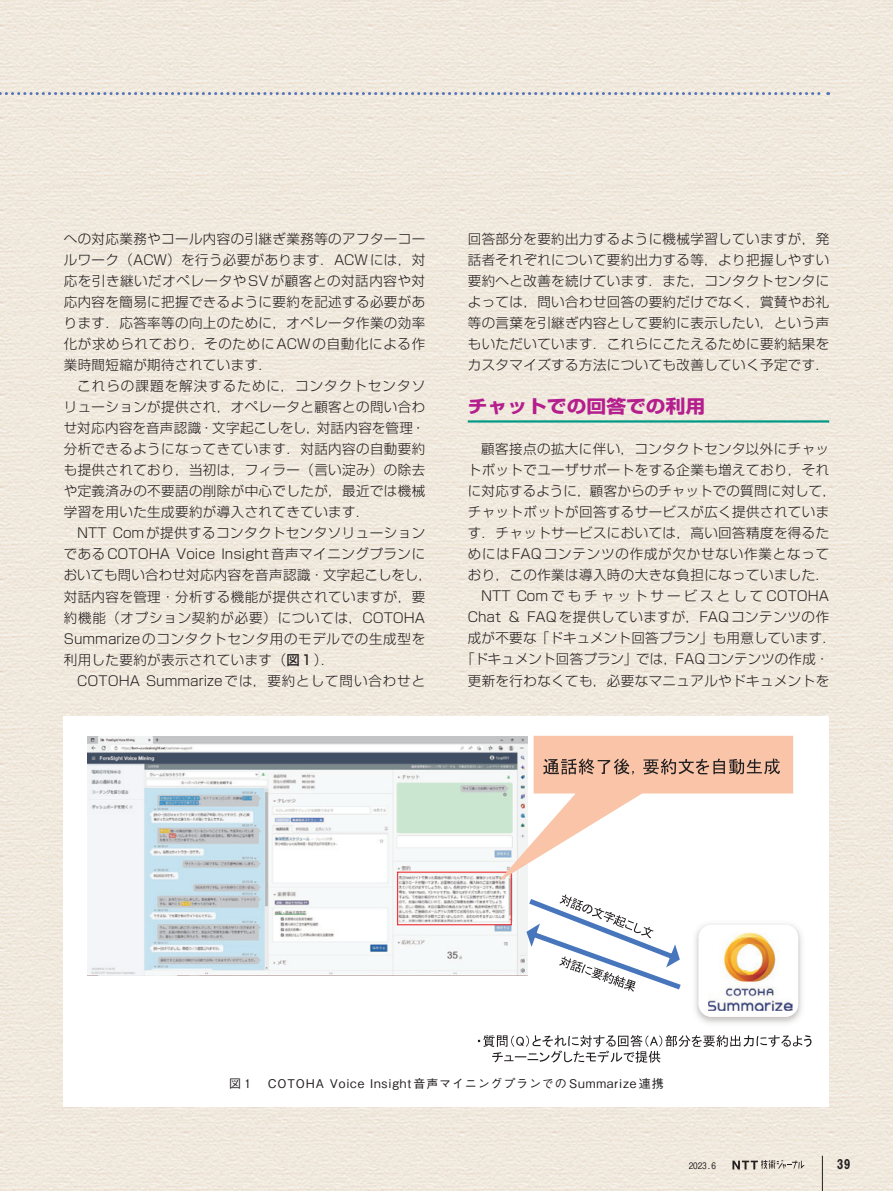
<style>
.page{position:relative;width:893px;height:1191px;background:#fff}
.page>*{position:absolute;margin:0;border:0;box-sizing:border-box;transform-origin:0 0}
.t1{font:700 18px "Shin Go Pr 6";color:#b41e8d;scale:1.1 1}
.t2{font:300 13.5px/21px "Shin Go Pr 6";letter-spacing:.03em;color:#231f20;text-align:justify}
.t3{font:300 13.5px "Shin Go Pr 6";color:#231f20}
.t4{font:300 13.5px "Shin Go Pr 6";letter-spacing:.005em;color:#231f20}
.t5{font:300 13.5px "Shin Go Pr 6";letter-spacing:.01em;color:#231f20}
.t6{font:300 13.5px "Shin Go Pr 6";letter-spacing:.06em;color:#231f20}
.t7{font:300 13.5px "Shin Go Pr 6";letter-spacing:.225em;color:#231f20}
.t8{font:13.5px "Midashi Go Pr 6 MB31";color:#231f20}
.t9{font:500 12px "Gothic BBB Pr 6";letter-spacing:.07em;color:#231f20}
.t10{font:500 9px "Gothic BBB Pr 6";color:#231f20}
.s1{font-weight:500}
</style>
<div class="page">
<img style="left:0;top:0;width:893px;height:1191px">
<svg style="left:732px;top:1160px;width:73px;height:9px"></svg>
<hr style="left:822px;top:1155px;width:1px;height:36px;background:#231f20">
<hr style="left:468px;top:420px;width:361px;height:2px;background:#009b87">
<div style="left:64px;top:799px;width:765px;height:308px;background:#fff"></div>
<div style="left:64px;top:715px;width:765px;height:349px;background:#fff"></div>
<img style="left:87px;top:736px;width:440px;height:239px">
<div style="left:397px;top:871px;width:115px;height:54px;border:1px solid #ee292d"></div>
<svg style="left:494px;top:735px;width:300px;height:150px"></svg>
<svg style="left:502px;top:736px;width:290px;height:142px"></svg>
<img style="left:695px;top:923px;width:107px;height:100px">
<div style="left:699px;top:924px;width:99px;height:92px;background:#fff;border-radius:13px"></div>
<img style="left:708px;top:932px;width:84px;height:79px">
<svg style="left:745px;top:970px;width:7px;height:9px"></svg>
<svg style="left:526px;top:894px;width:155px;height:97px"></svg>
<svg style="left:478px;top:1035px;width:333px;height:27px"></svg>
<svg style="left:0;top:92px;width:829px;height:3px;background:#b6bccf"></svg>
<p class="t2" style="left:64px;top:227px;width:363px">への対応業務やコール内容の引継ぎ業務等のアフターコールワーク（ACW）を行う必要があります．ACWには，対応を引き継いだオペレータやSVが顧客との対話内容や対応内容を簡易に把握できるように要約を記述する必要があります．応答率等の向上のために，オペレータ作業の効率化が求められており，そのためにACWの自動化による作業時間短縮が期待されています．</p>
<p class="t2" style="left:64px;top:374px;width:363px;text-indent:13px">これらの課題を解決するために，コンタクトセンタソリューションが提供され，オペレータと顧客との問い合わせ対応内容を音声認識・文字起こしをし，対話内容を管理・分析できるようになってきています．対話内容の自動要約も提供されており，当初は，フィラー（言い淀み）の除去や定義済みの不要語の削除が中心でしたが，最近では機械学習を用いた生成要約が導入されてきています．</p>
<p class="t2" style="left:64px;top:521px;width:370px;text-align:left;text-indent:13px">NTT Comが提供するコンタクトセンタソリューションであるCOTOHA Voice Insight音声マイニングプランにおいても問い合わせ対応内容を音声認識・文字起こしをし，対話内容を管理・分析する機能が提供されていますが，要約機能（オプション契約が必要）については，COTOHA<br>Summarizeのコンタクトセンタ用のモデルでの生成型を利用した要約が表示されています（<span class="s1">図 1</span> ）．</p>
<p class="t3" style="left:77px;top:669px;width:349px">COTOHA Summarizeでは，要約として問い合わせと</p>
<p class="t2" style="left:468px;top:227px;width:363px">回答部分を要約出力するように機械学習していますが，発話者それぞれについて要約出力する等，より把握しやすい要約へと改善を続けています．また，コンタクトセンタによっては，問い合わせ回答の要約だけでなく，賞賛やお礼等の言葉を引継ぎ内容として要約に表示したい，という声もいただいています．これらにこたえるために要約結果をカスタマイズする方法についても改善していく予定です．</p>
<h1 class="t1" style="left:468px;top:391px;width:217px">チャットでの回答での利用</h1>
<p class="t2" style="left:481px;top:437px;width:349px">顧客接点の拡大に伴い，コンタクトセンタ以外にチャッ</p>
<p class="t2" style="left:468px;top:458px;width:363px">トボットでユーザサポートをする企業も増えており，それ</p>
<p class="t4" style="left:468px;top:480px;width:370px">に対応するように，顧客からのチャットでの質問に対して，</p>
<p class="t2" style="left:468px;top:500px;width:363px">チャットボットが回答するサービスが広く提供されていま</p>
<p class="t2" style="left:468px;top:521px;width:363px">す．チャットサービスにおいては，高い回答精度を得るた</p>
<p class="t6" style="left:468px;top:543px;width:363px">めにはFAQコンテンツの作成が欠かせない作業となって</p>
<p class="t2" style="left:468px;top:563px;width:363px">おり，この作業は導入時の大きな負担になっていました．</p>
<p class="t7" style="left:481px;top:585px;width:349px">NTT ComでもチャットサービスとしてCOTOHA</p>
<p class="t2" style="left:468px;top:605px;width:363px">Chat ＆ FAQを提供していますが，FAQコンテンツの作</p>
<p class="t5" style="left:468px;top:627px;width:370px">成が不要な「ドキュメント回答プラン」も用意しています．</p>
<p class="t3" style="left:461px;top:648px;width:369px">「ドキュメント回答プラン」では，FAQコンテンツの作成・</p>
<p class="t2" style="left:468px;top:668px;width:363px">更新を行わなくても，必要なマニュアルやドキュメントを</p>
<p class="t9" style="left:229px;top:1073px;width:436px">図 1 　COTOHA Voice Insight音声マイニングプランでのSummarize連携</p>
<p class="t10" style="left:689px;top:1158px;width:29px">2023.6</p>
<p class="t8" style="left:837px;top:1153px;width:15px">39</p>
</div>
